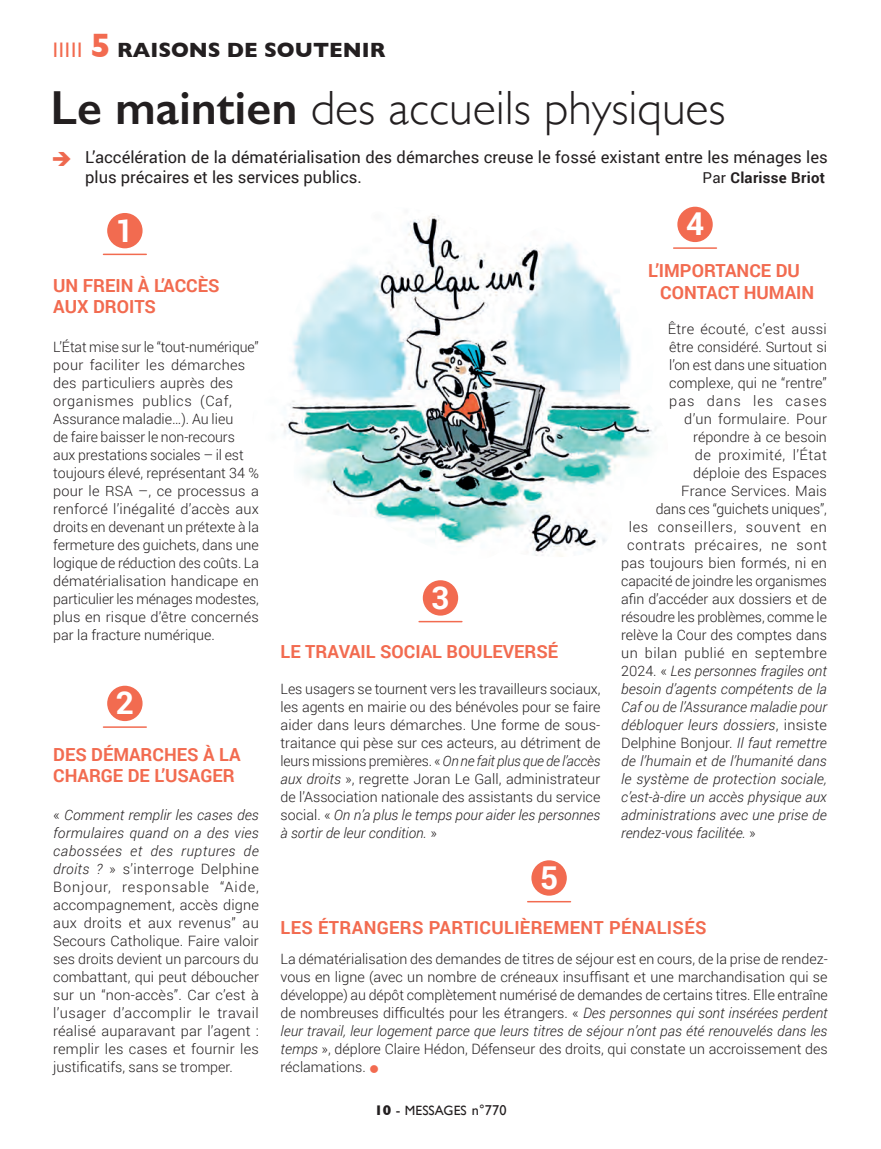
<style>
.page{position:relative;width:881px;height:1149px;background:#fff}
.page>*{position:absolute;margin:0;border:0;box-sizing:border-box;transform-origin:0 0}
.t1{font:300 48px "Gill Sans";color:#231f20}
.t2{font:700 31.5px "Roboto";color:#fff}
.t3{font:700 21px "Gill Sans";color:#231f20}
.t4{font:700 18px/21.6px "Roboto";color:#f26b50}
.t5{font:700 18px "Roboto";letter-spacing:.02em;color:#f26b50}
.t6{font:16.5px/19.8px "Roboto";color:#231f20}
.t7{font:700 15px "Roboto";letter-spacing:.02em;color:#231f20}
.t8{font:300 14.25px/18px "Roboto";color:#231f20;text-align:justify}
.t9{font:italic 300 14.25px "Roboto";letter-spacing:.005em;color:#231f20}
.t10{font:300 14.25px "Roboto";letter-spacing:.045em;color:#231f20}
.t11{font:300 14.25px "Roboto";letter-spacing:.03em;color:#231f20}
.t12{font:300 14.25px "Roboto";letter-spacing:.02em;color:#231f20}
.t13{font:300 14.25px "Roboto";letter-spacing:.065em;color:#231f20}
.t14{font:13.5px "Gill Sans";letter-spacing:.01em;color:#231f20}
.s1{font-weight:400;color:#f26b50}
.s2{font-size:34.5px;color:#f26b50}
.s3{font-weight:600}
.s4{color:#ee694f}
.s5{font-weight:400}
.s6{font-style:italic}
.s7{font-style:normal}
.s8{color:#f26b50}
.s9{font-weight:700;font-size:14.25px}
.s10{font-size:14.25px}
</style>
<div class="page">
<hr style="left:419px;top:620px;width:42px;height:2px;background:#f26b50">
<div style="left:422px;top:580px;width:36px;height:35px;background:#f26b50;border-radius:50%"></div>
<hr style="left:673px;top:247px;width:43px;height:2px;background:#f26b50">
<div style="left:677px;top:207px;width:35px;height:35px;background:#f26b50;border-radius:50%"></div>
<hr style="left:527px;top:900px;width:43px;height:2px;background:#f26b50">
<div style="left:531px;top:860px;width:35px;height:35px;background:#f26b50;border-radius:50%"></div>
<hr style="left:103px;top:253px;width:43px;height:2px;background:#f26b50">
<div style="left:107px;top:213px;width:35px;height:35px;background:#f26b50;border-radius:50%"></div>
<hr style="left:103px;top:726px;width:43px;height:1px;background:#f26b50">
<div style="left:107px;top:685px;width:35px;height:35px;background:#f26b50;border-radius:50%"></div>
<img style="left:281px;top:215px;width:375px;height:342px">
<h3 class="t3" style="left:53px;top:34px;width:334px"><span class="s1">IIIII</span> <span class="s2">5</span> RAISONS DE SOUTENIR</h3>
<h1 class="t1" style="left:50px;top:70px;width:676px"><span class="s3">Le maintien</span> des accueils physiques</h1>
<p class="t6" style="left:85px;top:147px;width:743px;text-indent:-34px"><span class="s4">➔</span> L’accélération de la dématérialisation des démarches creuse le fossé existant entre les ménages les plus précaires et les services publics.</p>
<p class="t7" style="left:702px;top:167px;width:124px"><span class="s5">Par</span> Clarisse Briot</p>
<h2 class="t2" style="left:116px;top:208px;width:20px">1</h2>
<p class="t4" style="left:53px;top:274px;width:168px">UN FREIN À L’ACCÈS<br>AUX DROITS</p>
<p class="t8" style="left:53px;top:337px;width:207px;text-align:left">L’État mise sur le “tout-numérique” pour faciliter les démarches des particuliers auprès des organismes publics (Caf,<br>Assurance maladie…). Au lieu<br>de faire baisser le non-recours aux prestations sociales – il est toujours élevé, représentant 34 % pour le RSA –, ce processus a renforcé l’inégalité d’accès aux droits en devenant un prétexte à la fermeture des guichets, dans une logique de réduction des coûts. La dématérialisation handicape en particulier les ménages modestes, plus en risque d’être concernés par la fracture numérique.</p>
<h2 class="t2" style="left:116px;top:680px;width:20px">2</h2>
<p class="t4" style="left:53px;top:742px;width:189px">DES DÉMARCHES À LA<br>CHARGE DE L’USAGER</p>
<p class="t8" style="left:53px;top:805px;width:207px">« <span class="s6">Comment remplir les cases des formulaires quand on a des vies cabossées et des ruptures de droits ?</span> » s’interroge Delphine Bonjour, responsable “Aide, accompagnement, accès digne aux droits et aux revenus” au Secours Catholique. Faire valoir ses droits devient un parcours du combattant, qui peut déboucher sur un “non-accès”. Car c’est à l’usager d’accomplir le travail réalisé auparavant par l’agent : remplir les cases et fournir les justificatifs, sans se tromper.</p>
<h2 class="t2" style="left:431px;top:575px;width:20px">3</h2>
<p class="t4" style="left:280px;top:639px;width:279px">LE TRAVAIL SOCIAL BOULEVERSÉ</p>
<p class="t8" style="left:280px;top:679px;width:321px">Les usagers se tournent vers les travailleurs sociaux, les agents en mairie ou des bénévoles pour se faire aider dans leurs démarches. Une forme de sous&shy;traitance qui pèse sur ces acteurs, au détriment de leurs missions premières. « <span class="s6">On ne fait plus que de l’accès aux droits</span> », regrette Joran Le Gall, administrateur de l’Association nationale des assistants du service social. « <span class="s6">On n’a plus le temps pour aider les personnes à sortir de leur condition.</span> »</p>
<h2 class="t2" style="left:685px;top:202px;width:20px">4</h2>
<p class="t4" style="left:660px;top:259px;width:155px;text-indent:-12px">L’IMPORTANCE DU<br>CONTACT HUMAIN</p>
<p class="t12" style="left:667px;top:319px;width:160px">Être écouté, c’est aussi</p>
<p class="t8" style="left:669px;top:337px;width:159px">être considéré. Surtout si</p>
<p class="t8" style="left:669px;top:355px;width:159px">l’on est dans une situation</p>
<p class="t8" style="left:669px;top:373px;width:159px">complexe, qui ne “rentre”</p>
<p class="t13" style="left:669px;top:391px;width:159px">pas dans les cases</p>
<p class="t12" style="left:684px;top:409px;width:144px">d’un formulaire. Pour</p>
<p class="t8" style="left:693px;top:427px;width:135px">répondre à ce besoin</p>
<p class="t11" style="left:694px;top:445px;width:133px">de proximité, l’État</p>
<p class="t8" style="left:693px;top:463px;width:135px">déploie des Espaces</p>
<p class="t8" style="left:681px;top:481px;width:147px">France Services. Mais</p>
<p class="t8" style="left:655px;top:499px;width:172px">dans ces “guichets uniques”,</p>
<p class="t10" style="left:628px;top:517px;width:199px">les conseillers, souvent en</p>
<p class="t10" style="left:627px;top:535px;width:201px">contrats précaires, ne sont</p>
<p class="t8" style="left:621px;top:553px;width:207px">pas toujours bien formés, ni en</p>
<p class="t8" style="left:621px;top:571px;width:207px">capacité de joindre les organismes</p>
<p class="t8" style="left:621px;top:589px;width:207px">afin d’accéder aux dossiers et de</p>
<p class="t8" style="left:621px;top:607px;width:207px">résoudre les problèmes, comme le</p>
<p class="t8" style="left:621px;top:625px;width:207px">relève la Cour des comptes dans</p>
<p class="t11" style="left:621px;top:643px;width:207px">un bilan publié en septembre</p>
<p class="t9" style="left:621px;top:661px;width:207px"><span class="s7">2024. «</span> Les personnes fragiles ont</p>
<p class="t9" style="left:621px;top:679px;width:207px">besoin d’agents compétents de la</p>
<p class="t9" style="left:621px;top:697px;width:207px">Caf ou de l’Assurance maladie pour</p>
<p class="t9" style="left:621px;top:715px;width:207px">débloquer leurs dossiers<span class="s7">, insiste</span></p>
<p class="t8" style="left:621px;top:733px;width:207px">Delphine Bonjour. <span class="s6">Il faut remettre</span></p>
<p class="t9" style="left:621px;top:751px;width:207px">de l’humain et de l’humanité dans</p>
<p class="t9" style="left:621px;top:769px;width:207px">le système de protection sociale,</p>
<p class="t9" style="left:621px;top:787px;width:207px">c’est-à-dire un accès physique aux</p>
<p class="t9" style="left:621px;top:805px;width:207px">administrations avec une prise de</p>
<p class="t9" style="left:621px;top:823px;width:136px">rendez-vous facilitée. <span class="s7">»</span></p>
<h2 class="t2" style="left:540px;top:855px;width:20px">5</h2>
<p class="t5" style="left:280px;top:914px;width:427px">LES ÉTRANGERS PARTICULIÈREMENT PÉNALISÉS</p>
<p class="t8" style="left:280px;top:949px;width:548px">La dématérialisation des demandes de titres de séjour est en cours, de la prise de rendez&shy;vous en ligne (avec un nombre de créneaux insuffisant et une marchandisation qui se développe) au dépôt complètement numérisé de demandes de certains titres. Elle entraîne de nombreuses difficultés pour les étrangers. « <span class="s6">Des personnes qui sont insérées perdent leur travail, leur logement parce que leurs titres de séjour n’ont pas été renouvelés dans les temps</span> », déplore Claire Hédon, Défenseur des droits, qui constate un accroissement des réclamations. <span class="s8">●</span></p>
<p class="t14" style="left:374px;top:1101px;width:134px"><span class="s9">10</span> <span class="s10">-</span> MESSAGES <span class="s10">n°770</span></p>
</div>
